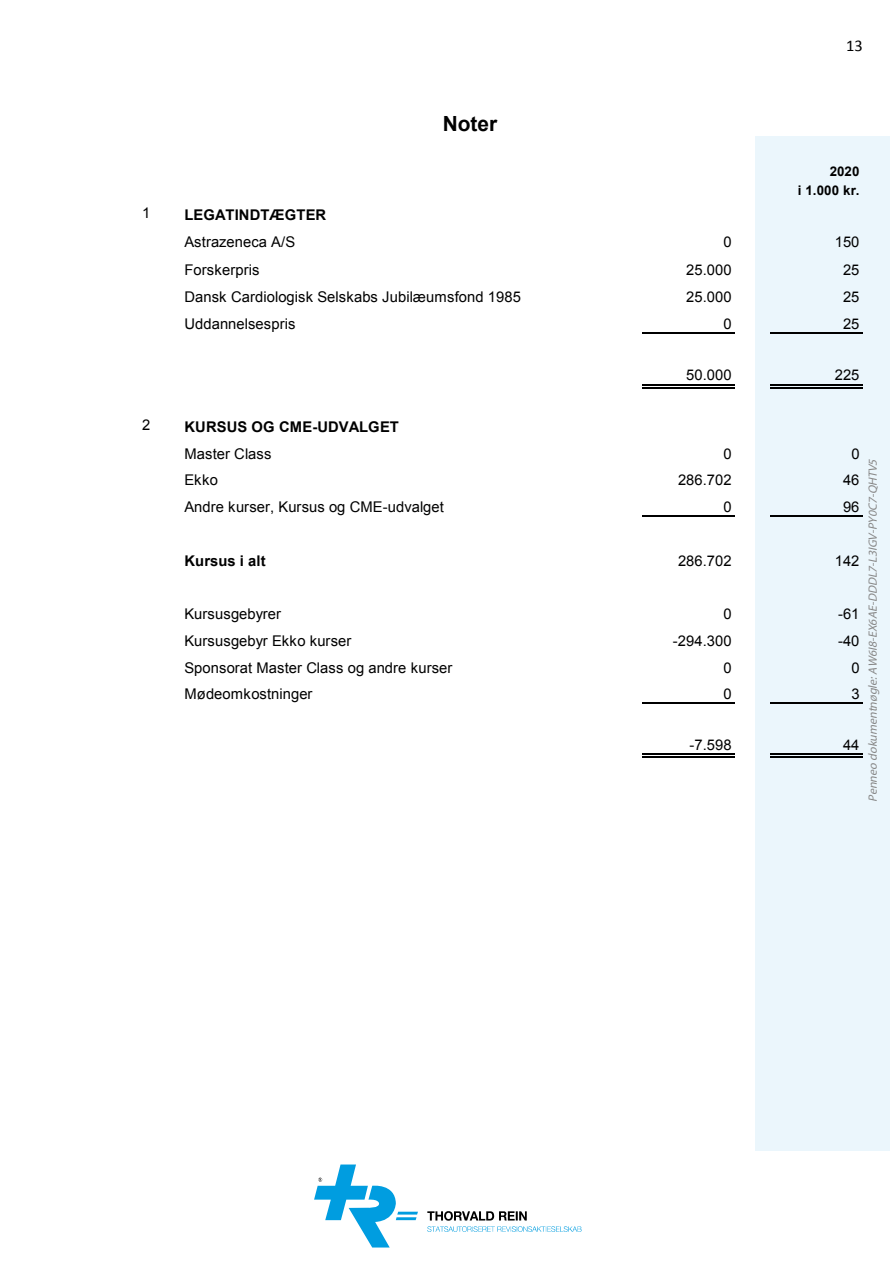
<style>
.page{position:relative;width:892px;height:1261px;background:#fff}
.page>*{position:absolute;margin:0;border:0;box-sizing:border-box;transform-origin:0 0}
.t1{font:700 20.85px "Arial";color:#000}
.t2{font:16.35px "Calibri";color:#000}
.t3{font:14.7px "Arial";letter-spacing:.005em;color:#000}
.t4{font:700 14.7px "Arial";letter-spacing:.01em;color:#000}
.t5{font:700 13.35px/18.1px "Arial";letter-spacing:.01em;color:#000;text-align:right}
.t6{font:italic 12px "Myriad Pro";color:#888}
</style>
<div class="page">
<svg style="left:427px;top:1211px;width:99px;height:9px"></svg>
<svg style="left:427px;top:1226px;width:154px;height:5px"></svg>
<svg style="left:314px;top:1164px;width:104px;height:83px"></svg>
<div style="left:755px;top:136px;width:135px;height:1014px;background:#ebf6fc"></div>
<hr style="left:643px;top:332px;width:92px;height:2px;background:#000">
<hr style="left:643px;top:384px;width:92px;height:2px;background:#000">
<hr style="left:643px;top:387px;width:92px;height:2px;background:#000">
<hr style="left:643px;top:516px;width:92px;height:1px;background:#000">
<hr style="left:643px;top:702px;width:92px;height:2px;background:#000">
<hr style="left:643px;top:753px;width:92px;height:1px;background:#000">
<hr style="left:643px;top:756px;width:92px;height:1px;background:#000">
<hr style="left:770px;top:332px;width:92px;height:2px;background:#000">
<hr style="left:770px;top:384px;width:92px;height:2px;background:#000">
<hr style="left:770px;top:387px;width:92px;height:2px;background:#000">
<hr style="left:770px;top:516px;width:92px;height:1px;background:#000">
<hr style="left:770px;top:702px;width:92px;height:2px;background:#000">
<hr style="left:770px;top:753px;width:92px;height:1px;background:#000">
<hr style="left:770px;top:756px;width:92px;height:1px;background:#000">
<h1 class="t1" style="left:443px;top:115px;width:56px">Noter</h1>
<p class="t2" style="left:846px;top:40px;width:18px">13</p>
<p class="t5" style="left:798px;top:164px;width:63px">2020<br>i 1.000 kr.</p>
<p class="t3" style="left:142px;top:207px;width:10px">1</p>
<p class="t4" style="left:184px;top:209px;width:143px">LEGATINDTÆGTER</p>
<p class="t3" style="left:184px;top:236px;width:112px">Astrazeneca A/S</p>
<p class="t3" style="left:723px;top:236px;width:10px">0</p>
<p class="t3" style="left:834px;top:236px;width:26px">150</p>
<p class="t3" style="left:184px;top:264px;width:76px">Forskerpris</p>
<p class="t3" style="left:686px;top:264px;width:47px">25.000</p>
<p class="t3" style="left:843px;top:264px;width:18px">25</p>
<p class="t3" style="left:184px;top:291px;width:338px">Dansk Cardiologisk Selskabs Jubilæumsfond 1985</p>
<p class="t3" style="left:686px;top:291px;width:47px">25.000</p>
<p class="t3" style="left:843px;top:291px;width:18px">25</p>
<p class="t3" style="left:184px;top:318px;width:112px">Uddannelsespris</p>
<p class="t3" style="left:723px;top:318px;width:10px">0</p>
<p class="t3" style="left:843px;top:318px;width:18px">25</p>
<p class="t3" style="left:686px;top:369px;width:47px">50.000</p>
<p class="t3" style="left:834px;top:369px;width:26px">225</p>
<p class="t3" style="left:142px;top:419px;width:10px">2</p>
<p class="t4" style="left:184px;top:421px;width:216px">KURSUS OG CME-UDVALGET</p>
<p class="t3" style="left:184px;top:448px;width:88px">Master Class</p>
<p class="t3" style="left:723px;top:448px;width:10px">0</p>
<p class="t3" style="left:851px;top:448px;width:10px">0</p>
<p class="t3" style="left:184px;top:474px;width:35px">Ekko</p>
<p class="t3" style="left:678px;top:474px;width:55px">286.702</p>
<p class="t3" style="left:843px;top:474px;width:18px">46</p>
<p class="t3" style="left:184px;top:501px;width:261px">Andre kurser, Kursus og CME-udvalget</p>
<p class="t3" style="left:723px;top:501px;width:10px">0</p>
<p class="t3" style="left:843px;top:501px;width:18px">96</p>
<p class="t4" style="left:184px;top:555px;width:82px">Kursus i alt</p>
<p class="t3" style="left:678px;top:555px;width:55px">286.702</p>
<p class="t3" style="left:834px;top:555px;width:26px">142</p>
<p class="t3" style="left:184px;top:608px;width:98px">Kursusgebyrer</p>
<p class="t3" style="left:723px;top:608px;width:10px">0</p>
<p class="t3" style="left:838px;top:608px;width:23px">-61</p>
<p class="t3" style="left:184px;top:635px;width:168px">Kursusgebyr Ekko kurser</p>
<p class="t3" style="left:673px;top:635px;width:60px">-294.300</p>
<p class="t3" style="left:838px;top:635px;width:23px">-40</p>
<p class="t3" style="left:184px;top:662px;width:269px">Sponsorat Master Class og andre kurser</p>
<p class="t3" style="left:723px;top:662px;width:10px">0</p>
<p class="t3" style="left:851px;top:662px;width:10px">0</p>
<p class="t3" style="left:184px;top:688px;width:129px">Mødeomkostninger</p>
<p class="t3" style="left:723px;top:688px;width:10px">0</p>
<p class="t3" style="left:851px;top:688px;width:10px">3</p>
<p class="t3" style="left:689px;top:738px;width:44px">-7.598</p>
<p class="t3" style="left:843px;top:738px;width:18px">44</p>
<p class="t6" style="left:868px;top:801px;width:346px;rotate:-90deg">Penneo dokumentnøg le:AW6I8-EX6AE-DDDL7-L3IGV-PY0C7-QHTV5</p>
</div>
